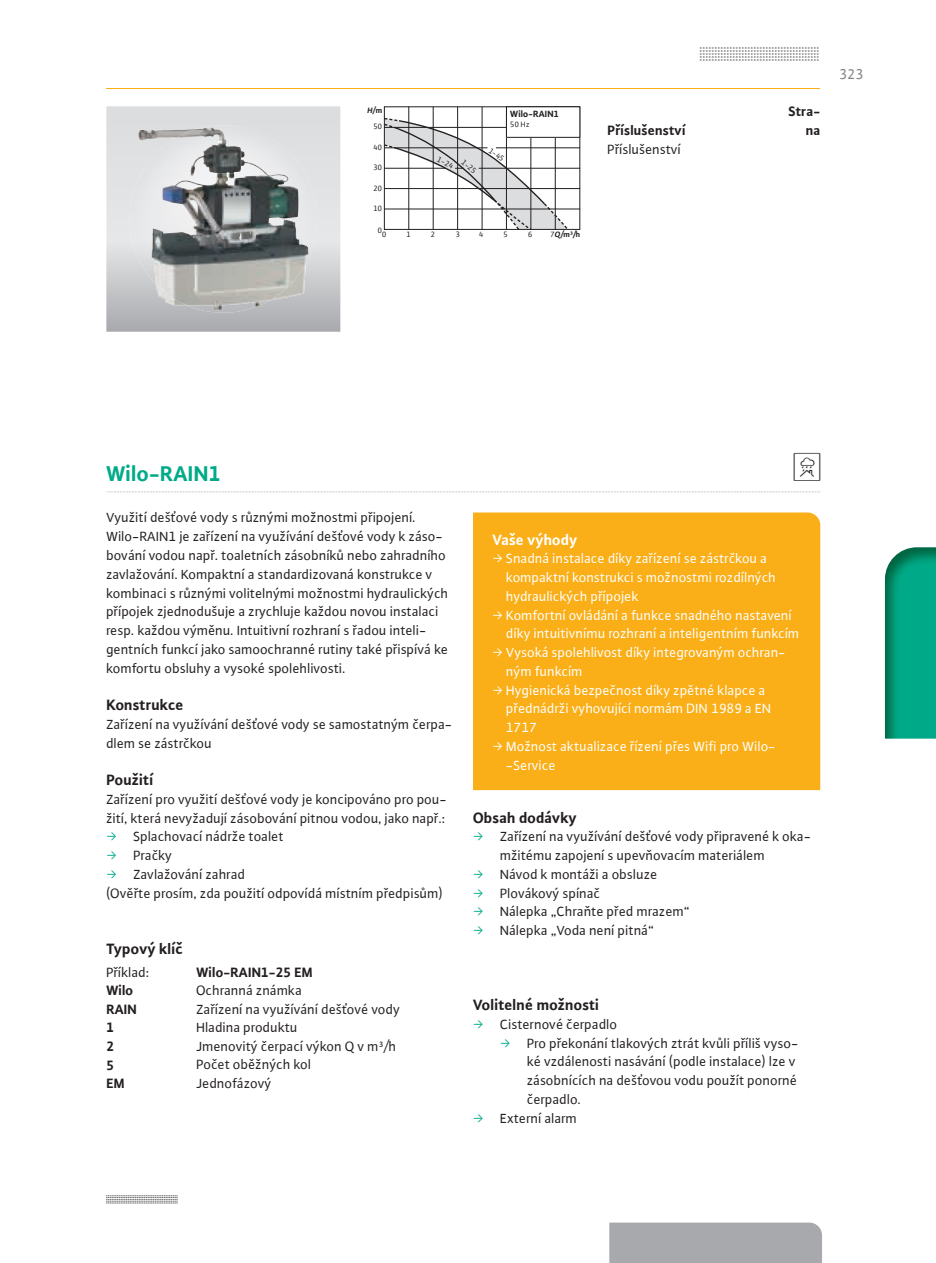
<style>
.page{position:relative;width:936px;height:1263px;background:#fff}
.page>*{position:absolute;margin:0;border:0;box-sizing:border-box;transform-origin:0 0}
.t1{font:42.75px "WILO Pict";color:#231f20}
.t2{font:700 22.5px "WILO Plus Global";color:#0a8}
.t3{font:700 15.75px "WILO Plus Global";color:#231f20}
.t4{font:700 15.75px "WILO Plus Global";color:#fff}
.t5{font:700 15px "WILO Plus Global";color:#808285}
.t6{font:15px "WILO Plus Global";color:#808285}
.t7{font:14.25px/18.8px "WILO Plus Global";color:#231f20}
.t8{font:14.25px "WILO Plus Global";color:#fff}
.t9{font:700 14.25px/18.8px "WILO Plus Global";color:#231f20;text-align:right}
.t10{font:700 9.6px "WILO Plus FM";color:#231f20}
.t11{font:9px "WILO Plus Global";color:#231f20}
.t12{font:8.25px "WILO Plus FM";color:#231f20}
.t13{font:700 8.25px "WILO Plus FM";color:#231f20}
.s1{font-style:italic}
.s2{font-weight:400}
.s3{font-family:"WILO Pict";color:#0a8}
.s4{font-family:"WILO Pict"}
</style>
<div class="page">
<hr style="left:106px;top:89px;width:714px;height:1px;background:#faaf18">
<div style="left:609px;top:1222px;width:213px;height:41px;background:#a8a9ad"></div>
<img style="left:884px;top:547px;width:51px;height:192px">
<svg style="left:106px;top:491px;width:714px;height:1px"></svg>
<svg style="left:106px;top:106px;width:234px;height:226px;background:#c7c8ca"></svg>
<hr style="left:408px;top:107px;width:1px;height:122px;background:#231f20">
<hr style="left:433px;top:107px;width:1px;height:122px;background:#231f20">
<hr style="left:457px;top:107px;width:1px;height:122px;background:#231f20">
<hr style="left:482px;top:107px;width:1px;height:122px;background:#231f20">
<hr style="left:384px;top:209px;width:195px;height:1px;background:#231f20">
<hr style="left:384px;top:188px;width:195px;height:1px;background:#231f20">
<hr style="left:479px;top:168px;width:100px;height:1px;background:#231f20">
<hr style="left:496px;top:148px;width:83px;height:1px;background:#231f20">
<div style="left:506px;top:106px;width:74px;height:32px;border:1px solid #231f20"></div>
<svg style="left:383px;top:117px;width:186px;height:113px"></svg>
<img style="left:197px;top:128px;width:58px;height:37px">
<img style="left:138px;top:129px;width:39px;height:12px">
<img style="left:177px;top:128px;width:42px;height:20px">
<img style="left:256px;top:166px;width:42px;height:53px">
<img style="left:162px;top:173px;width:72px;height:30px">
<img style="left:152px;top:219px;width:44px;height:36px">
<img style="left:256px;top:219px;width:52px;height:88px">
<img style="left:154px;top:265px;width:102px;height:45px">
<div style="left:473px;top:512px;width:347px;height:278px;background:#faaf18"></div>
<p class="t13" style="left:367px;top:105px;width:16px"><span class="s1">H</span>/m</p>
<p class="t10" style="left:510px;top:107px;width:50px">Wilo-RAIN1</p>
<p class="t12" style="left:510px;top:119px;width:21px">50 Hz</p>
<p class="t12" style="left:492px;top:145px;width:19px;rotate:35deg">1-45</p>
<p class="t12" style="left:373px;top:121px;width:10px">50</p>
<p class="t12" style="left:373px;top:142px;width:10px">40</p>
<p class="t12" style="left:440px;top:154px;width:19px;rotate:26deg">1-24</p>
<p class="t12" style="left:466px;top:157px;width:19px;rotate:41deg">1-25</p>
<p class="t12" style="left:373px;top:162px;width:10px">30</p>
<p class="t12" style="left:373px;top:183px;width:10px">20</p>
<p class="t12" style="left:373px;top:203px;width:10px">10</p>
<p class="t12" style="left:378px;top:225px;width:6px">0</p>
<p class="t12" style="left:382px;top:229px;width:6px">0</p>
<p class="t12" style="left:406px;top:229px;width:6px">1</p>
<p class="t12" style="left:430px;top:229px;width:6px">2</p>
<p class="t12" style="left:456px;top:229px;width:6px">3</p>
<p class="t12" style="left:479px;top:229px;width:6px">4</p>
<p class="t12" style="left:503px;top:229px;width:6px">5</p>
<p class="t12" style="left:528px;top:229px;width:6px">6</p>
<p class="t13" style="left:550px;top:229px;width:31px"><span class="s2">7</span><span class="s1">Q</span>/m³/h</p>
<p class="t5" style="left:700px;top:46px;width:122px">░░░░░░░░</p>
<p class="t9" style="left:607px;top:121px;width:79px">Příslušenství</p>
<p class="t7" style="left:607px;top:139px;width:75px">Příslušenství</p>
<p class="t9" style="left:788px;top:102px;width:34px">Stra&shy;na</p>
<p class="t6" style="left:839px;top:65px;width:26px">323</p>
<h2 class="t2" style="left:106px;top:460px;width:116px">Wilo-RAIN1</h2>
<h1 class="t1" style="left:793px;top:450px;width:28px">a</h1>
<p class="t7" style="left:106px;top:508px;width:343px">Využití dešťové vody s různými možnostmi připojení.<br>Wilo-RAIN1 je zařízení na využívání dešťové vody k záso&shy;bování vodou např. toaletních zásobníků nebo zahradního zavlažování. Kompaktní a standardizovaná konstrukce v kombinaci s různými volitelnými možnostmi hydraulických přípojek zjednodušuje a zrychluje každou novou instalaci resp. každou výměnu. Intuitivní rozhraní s řadou inteli&shy;gentních funkcí jako samoochranné rutiny také přispívá ke komfortu obsluhy a vysoké spolehlivosti.</p>
<p class="t3" style="left:106px;top:695px;width:79px">Konstrukce</p>
<p class="t7" style="left:106px;top:714px;width:347px">Zařízení na využívání dešťové vody se samostatným čerpa&shy;dlem se zástrčkou</p>
<p class="t3" style="left:106px;top:770px;width:48px">Použití</p>
<p class="t7" style="left:106px;top:789px;width:342px">Zařízení pro využití dešťové vody je koncipováno pro pou&shy;žití, která nevyžadují zásobování pitnou vodou, jako např.: <span class="s3">ƒ</span> Splachovací nádrže toalet<br><span class="s3">ƒ</span> Pračky<br><span class="s3">ƒ</span> Zavlažování zahrad<br>(Ověřte prosím, zda použití odpovídá místním předpisům)</p>
<p class="t4" style="left:492px;top:530px;width:86px">Vaše výhody</p>
<p class="t8" style="left:492px;top:550px;width:276px"><span class="s4">ƒ</span> Snadná instalace díky zařízení se zástrčkou a</p>
<p class="t8" style="left:506px;top:569px;width:271px">kompaktní konstrukci s možnostmi rozdílných</p>
<p class="t8" style="left:506px;top:588px;width:134px">hydraulických přípojek</p>
<p class="t8" style="left:492px;top:606px;width:301px"><span class="s4">ƒ</span> Komfortní ovládání a funkce snadného nastavení</p>
<p class="t8" style="left:506px;top:625px;width:295px">díky intuitivnímu rozhraní a inteligentním funkcím</p>
<p class="t8" style="left:492px;top:644px;width:295px"><span class="s4">ƒ</span> Vysoká spolehlivost díky integrovaným ochran-</p>
<p class="t8" style="left:506px;top:663px;width:78px">ným funkcím</p>
<p class="t8" style="left:492px;top:681px;width:275px"><span class="s4">ƒ</span> Hygienická bezpečnost díky zpětné klapce a</p>
<p class="t8" style="left:506px;top:700px;width:267px">přednádrži vyhovující normám DIN 1989 a EN</p>
<p class="t8" style="left:506px;top:719px;width:32px">1717</p>
<p class="t8" style="left:492px;top:738px;width:285px"><span class="s4">ƒ</span> Možnost aktualizace řízení přes Wifi pro Wilo-</p>
<p class="t8" style="left:506px;top:756px;width:51px">-Service</p>
<p class="t3" style="left:473px;top:808px;width:105px">Obsah dodávky</p>
<p class="t7" style="left:473px;top:827px;width:339px"><span class="s3">ƒ</span> Zařízení na využívání dešťové vody připravené k oka-</p>
<p class="t7" style="left:500px;top:846px;width:266px">mžitému zapojení s upevňovacím materiálem</p>
<p class="t7" style="left:473px;top:864px;width:186px"><span class="s3">ƒ</span> Návod k montáži a obsluze</p>
<p class="t7" style="left:473px;top:883px;width:129px"><span class="s3">ƒ</span> Plovákový spínač</p>
<p class="t7" style="left:473px;top:902px;width:218px"><span class="s3">ƒ</span> Nálepka „Chraňte před mrazem“</p>
<p class="t7" style="left:473px;top:921px;width:182px"><span class="s3">ƒ</span> Nálepka „Voda není pitná“</p>
<p class="t3" style="left:106px;top:939px;width:78px">Typový klíč</p>
<p class="t7" style="left:106px;top:962px;width:44px">Příklad:</p>
<p class="t9" style="left:196px;top:962px;width:118px">Wilo-RAIN1-25 EM</p>
<p class="t9" style="left:106px;top:981px;width:29px">Wilo</p>
<p class="t7" style="left:196px;top:981px;width:107px">Ochranná známka</p>
<p class="t9" style="left:106px;top:999px;width:32px">RAIN</p>
<p class="t7" style="left:196px;top:999px;width:205px">Zařízení na využívání dešťové vody</p>
<p class="t9" style="left:106px;top:1018px;width:9px">1</p>
<p class="t7" style="left:196px;top:1018px;width:103px">Hladina produktu</p>
<p class="t9" style="left:106px;top:1037px;width:9px">2</p>
<p class="t7" style="left:196px;top:1036px;width:201px">Jmenovitý čerpací výkon Q v m³/h</p>
<p class="t9" style="left:106px;top:1055px;width:9px">5</p>
<p class="t7" style="left:196px;top:1055px;width:116px">Počet oběžných kol</p>
<p class="t9" style="left:106px;top:1074px;width:20px">EM</p>
<p class="t7" style="left:196px;top:1074px;width:77px">Jednofázový</p>
<p class="t11" style="left:106px;top:1195px;width:73px">░░░░░░░░</p>
<p class="t3" style="left:473px;top:995px;width:128px">Volitelné možnosti</p>
<p class="t7" style="left:473px;top:1014px;width:146px"><span class="s3">ƒ</span> Cisternové čerpadlo</p>
<p class="t7" style="left:500px;top:1033px;width:300px"><span class="s3">ƒ</span> Pro překonání tlakových ztrát kvůli příliš vyso-</p>
<p class="t7" style="left:527px;top:1052px;width:270px">ké vzdálenosti nasávání (podle instalace) lze v</p>
<p class="t7" style="left:527px;top:1071px;width:271px">zásobnících na dešťovou vodu použít ponorné</p>
<p class="t7" style="left:527px;top:1089px;width:56px">čerpadlo.</p>
<p class="t7" style="left:473px;top:1108px;width:106px"><span class="s3">ƒ</span> Externí alarm</p>
</div>
